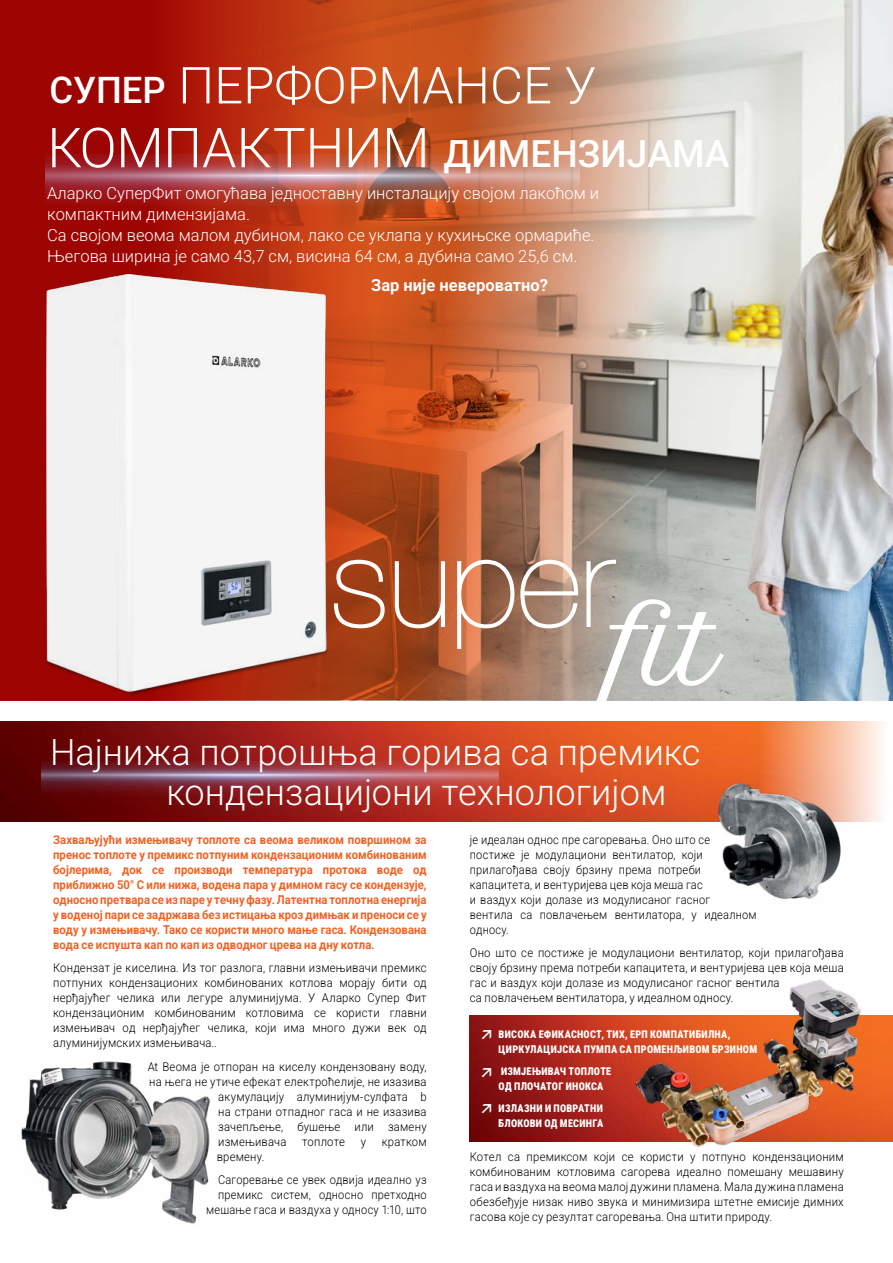
<style>
.page{position:relative;width:893px;height:1263px;background:#fff}
.page>*{position:absolute;margin:0;border:0;box-sizing:border-box;transform-origin:0 0}
.t1{font:300 50.85px "Roboto";color:#fff}
.t2{font:500 37.2px "Roboto";color:#fff}
.t3{font:300 36px/40.5px "Roboto";letter-spacing:.005em;color:#fff}
.t4{font:300 16.5px/20.7px "Roboto";color:#fff}
.t5{font:700 16.5px "Roboto";color:#fff}
.t6{font:300 12px/15px "Roboto";letter-spacing:.02em;color:#000;text-align:justify;scale:.94 1}
.t7{font:700 12px/15px "Roboto";letter-spacing:.005em;color:#f16122;text-align:justify;scale:.94 1}
.t8{font:300 12px/15px "Roboto";letter-spacing:.02em;color:#000;text-align:right;scale:.92 1}
.t9{font:900 10.5px/15px "Roboto Condensed";letter-spacing:.025em;color:#fff}
.s1{font-weight:500;font-size:36.45px}
.s2{font-weight:300;font-size:55.2px}
</style>
<div class="page">
<img style="left:781px;top:0;width:112px;height:700px">
<img style="left:404px;top:0;width:377px;height:700px">
<svg style="left:0;top:0;width:404px;height:700px;background:#b0250c"></svg>
<img style="left:0;top:722px;width:883px;height:99px">
<svg style="left:42px;top:761px;width:457px;height:34px;background:#994048"></svg>
<img style="left:45px;top:154px;width:534px;height:51px">
<img style="left:21px;top:1061px;width:190px;height:163px">
<svg style="left:334px;top:560px;width:51px;height:68px"></svg>
<svg style="left:395px;top:561px;width:50px;height:67px"></svg>
<svg style="left:457px;top:560px;width:57px;height:89px"></svg>
<svg style="left:520px;top:560px;width:58px;height:68px"></svg>
<svg style="left:586px;top:560px;width:138px;height:141px"></svg>
<img style="left:470px;top:1016px;width:423px;height:125px">
<img style="left:625px;top:979px;width:246px;height:168px">
<img style="left:711px;top:775px;width:138px;height:124px">
<img style="left:42px;top:274px;width:289px;height:448px">
<svg style="left:482px;top:1029px;width:9px;height:10px"></svg>
<svg style="left:482px;top:1067px;width:9px;height:10px"></svg>
<svg style="left:482px;top:1104px;width:9px;height:9px"></svg>
<h1 class="t1" style="left:49px;top:50px;width:548px"><span class="s1">СУПЕР</span> ПЕРФОРМАНСЕ У</h1>
<h2 class="t2" style="left:47px;top:127px;width:684px"><span class="s2">КОМПАКТНИМ</span> ДИМЕНЗИЈАМА</h2>
<h3 class="t4" style="left:47px;top:183px;width:554px">Аларко СуперФит омогућава једноставну инсталацију својом лакоћом и компактним димензијама.<br>Са својом веома малом дубином, лако се уклапа у кухињске ормариће.<br>Његова ширина је само 43,7 см, висина 64 см, а дубина само 25,6 см.</h3>
<h3 class="t5" style="left:371px;top:273px;width:178px">Зар није невероватно?</h3>
<h3 class="t3" style="left:167px;top:730px;width:535px;text-indent:-116px">Најнижа потрошња горива са премикс кондензацијoни технологијом</h3>
<p class="t7" style="left:53px;top:831px;width:399px">Захваљујући измењивачу топлоте са веома великом површином за пренос топлоте у премикс потпуним кондензационим комбинованим бојлерима, док се производи температура протока воде од приближно 50° C или нижа, водена пара у димном гасу се кондензује, односно претвара се из паре у течну фазу. Латентна топлотна енергија у воденој пари се задржава без истицања кроз димњак и преноси се у воду у измењивачу. Тако се користи много мање гаса. Кондензована вода се испушта кап по кап из одводног црева на дну котла.</p>
<p class="t6" style="left:53px;top:960px;width:399px">Кондензат је киселина. Из тог разлога, главни измењивачи премикс потпуних кондензационих комбинованих котлова морају бити од нерђајућег челика или легуре алуминијума. У Аларко Супер Фит кондензационим комбинованим котловима се користи главни измењивач од нерђајућег челика, који има много дужи век од алуминијумских измењивача..</p>
<p class="t6" style="left:148px;top:1058px;width:298px">At Веома је отпоран на киселу кондензовану воду,</p>
<p class="t6" style="left:149px;top:1073px;width:297px">на њега не утиче ефекат електроћелије, не изазива</p>
<p class="t6" style="left:218px;top:1088px;width:223px">акумулацију алуминијум-сулфата b</p>
<p class="t6" style="left:218px;top:1103px;width:223px">на страни отпадног гаса и не изазива</p>
<p class="t6" style="left:218px;top:1118px;width:223px">зачепљење, бушење или замену</p>
<p class="t6" style="left:218px;top:1133px;width:74px">измењивача</p>
<p class="t6" style="left:302px;top:1133px;width:47px">топлоте</p>
<p class="t6" style="left:361px;top:1133px;width:7px">у</p>
<p class="t6" style="left:382px;top:1133px;width:49px">кратком</p>
<p class="t6" style="left:217px;top:1144px;width:225px;line-height:23.5px">времену.<br>Сагоревање се увек одвија идеално уз</p>
<p class="t8" style="left:206px;top:1187px;width:241px">премикс систем, односно претходно мешање гаса и ваздуха у односу 1:10, што</p>
<p class="t8" style="left:470px;top:831px;width:313px;text-align:left">је идеалан однос пре сагоревања. Оно што се постиже је модулациони вентилатор, који прилагођава своју брзину према потреби капацитета, и вентуријева цев која меша гас<br>и ваздух који долазе из модулисаног гасног<br>вентила са повлачењем вентилатора, у идеалном односу.</p>
<p class="t6" style="left:470px;top:945px;width:399px;text-align:left">Оно што се постиже је модулациони вентилатор, који прилагођава своју брзину према потреби капацитета, и вентуријева цев која меша гас и ваздух који долазе из модулисаног гасног вентила<br>са повлачењем вентилатора, у идеалном односу.</p>
<p class="t9" style="left:499px;top:1026px;width:260px">ВИСОКА ЕФИКАСНОСТ, ТИХ, ЕРП КОМПАТИБИЛНА,<br>ЦИРКУЛАЦИЈСКА ПУМПА СА ПРОМЕНЉИВОМ БРЗИНОМ</p>
<p class="t9" style="left:499px;top:1063px;width:114px">ИЗМЈЕЊИВАЧ ТОПЛОТЕ<br>ОД ПЛОЧАТОГ ИНОКСА</p>
<p class="t9" style="left:499px;top:1100px;width:106px">ИЗЛАЗНИ И ПОВРАТНИ<br>БЛОКОВИ ОД МЕCИНГА</p>
<p class="t6" style="left:470px;top:1148px;width:399px">Котел са премиксом који се користи у потпуно кондензационим комбинованим котловима сагорева идеално помешану мешавину гаса и ваздуха на веома малој дужини пламена. Мала дужина пламена обезбеђује низак ниво звука и минимизира штетне емисије димних гасова које су резултат сагоревања. Она штити природу.</p>
</div>
